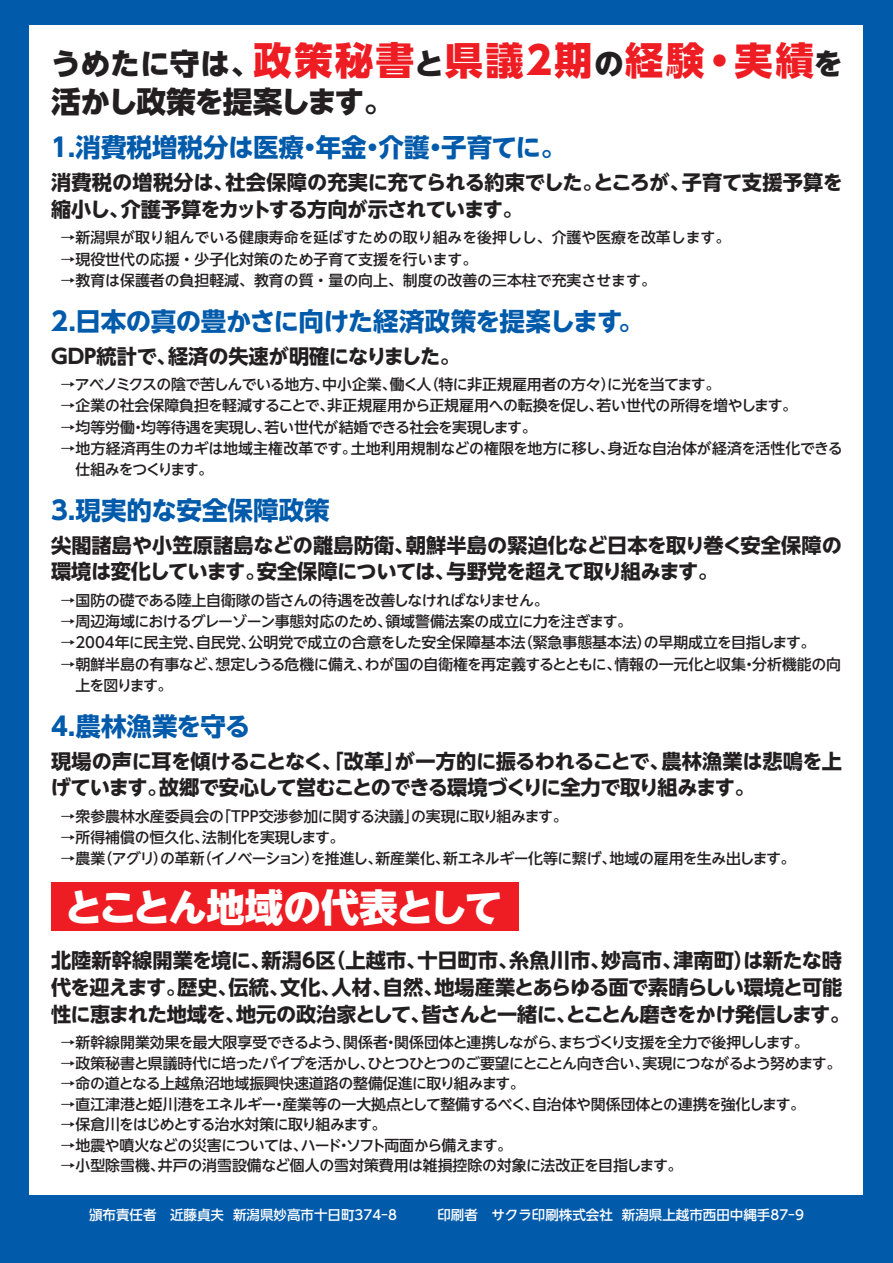
<style>
.page{position:relative;width:893px;height:1263px;background:#015aaa}
.page>*{position:absolute;margin:0;border:0;box-sizing:border-box;transform-origin:0 0}
.t1{font:800 38.25px "UD Shin Go NT Pro";letter-spacing:.065em;color:#ee1d23}
.t2{font:800 38.25px "UD Shin Go NT Pro";letter-spacing:-.055em;color:#fff}
.t3{font:800 29.7px/37.2px "UD Shin Go NT Pro";letter-spacing:-.01em;color:#231f20}
.t4{font:700 25.5px "UD Shin Go NT Pro";letter-spacing:-.015em;color:#015aaa}
.t5{font:700 20.25px/26.5px "UD Shin Go NT Pro";letter-spacing:-.02em;color:#231f20}
.t6{font:700 20.25px/26.5px "UD Shin Go NT Pro";letter-spacing:-.04em;color:#231f20}
.t7{font:700 20.25px "UD Shin Go NT Pro";letter-spacing:-.05em;color:#231f20}
.t8{font:700 20.25px "UD Shin Go NT Pro";color:#231f20}
.t9{font:700 20.25px "UD Shin Go NT Pro";letter-spacing:.005em;color:#231f20}
.t10{font:700 20.25px "UD Shin Go NT Pro";letter-spacing:-.06em;color:#231f20}
.t11{font:700 20.25px "UD Shin Go NT Pro";letter-spacing:-.045em;color:#231f20}
.t12{font:700 20.25px "UD Shin Go NT Pro";letter-spacing:.015em;color:#231f20}
.t13{font:500 14.85px/21.3px "UD Shin Go NT Pro";letter-spacing:-.01em;color:#231f20}
.t14{font:500 14.85px/21.3px "UD Shin Go NT Pro";letter-spacing:-.03em;color:#231f20}
.t15{font:500 14.85px "UD Shin Go NT Pro";letter-spacing:-.035em;color:#231f20}
.t16{font:500 14.85px "UD Shin Go NT Pro";letter-spacing:-.055em;color:#231f20}
.t17{font:500 14.85px/20.4px "UD Shin Go NT Pro";letter-spacing:-.065em;color:#231f20}
.t18{font:500 14.85px "UD Shin Go NT Pro";letter-spacing:-.04em;color:#231f20}
.t19{font:500 14.85px "UD Shin Go NT Pro";letter-spacing:-.05em;color:#231f20}
.t20{font:500 14.85px "UD Shin Go NT Pro";letter-spacing:-.045em;color:#231f20}
.t21{font:500 14.85px "UD Shin Go NT Pro";letter-spacing:-.08em;color:#231f20}
.t22{font:500 13.5px "UD Shin Go NT Pro";color:#fff}
.s1{font-size:29.7px;color:#231f20}
</style>
<div class="page">
<div style="left:30px;top:26px;width:833px;height:1169px;background:#fff"></div>
<div style="left:51px;top:882px;width:468px;height:49px;background:#ee1d23"></div>
<h1 class="t1" style="left:254px;top:30px;width:591px">政策秘書<span class="s1">と</span>県議2期<span class="s1">の</span>経験・実績<span class="s1">を</span></h1>
<h2 class="t3" style="left:51px;top:45px;width:344px">うめたに守は、<br>活かし政策を提案します。</h2>
<h3 class="t4" style="left:51px;top:127px;width:255px">1.消費税増税分は医療</h3>
<h3 class="t4" style="left:316px;top:127px;width:53px">年金</h3>
<h3 class="t4" style="left:441px;top:127px;width:126px">子育てに。</h3>
<h3 class="t4" style="left:379px;top:127px;width:53px">介護</h3>
<h3 class="t4" style="left:297px;top:127px;width:27px">・</h3>
<h3 class="t4" style="left:360px;top:127px;width:27px">・</h3>
<h3 class="t4" style="left:423px;top:127px;width:27px">・</h3>
<h3 class="t5" style="left:593px;top:169px;width:98px">ところが、</h3>
<h3 class="t5" style="left:121px;top:169px;width:403px;text-indent:-70px">消費税の増税分は、<br>介護予算をカットする方向が示されています。</h3>
<h3 class="t12" style="left:682px;top:166px;width:163px">子育て支援予算を</h3>
<h3 class="t5" style="left:225px;top:169px;width:379px">社会保障の充実に充てられる約束でした。</h3>
<h3 class="t5" style="left:51px;top:195px;width:80px">縮小し、</h3>
<p class="t13" style="left:61px;top:227px;width:671px">→新潟県が取り組んでいる健康寿命を延ばすための取り組みを後押しし、介護や医療を改革します。</p>
<p class="t13" style="left:61px;top:248px;width:418px">→現役世代の応援・少子化対策のため子育て支援を行います。</p>
<p class="t13" style="left:61px;top:269px;width:597px">→教育は保護者の負担軽減、教育の質・量の向上、制度の改善の三本柱で充実させます。</p>
<h3 class="t4" style="left:618px;top:300px;width:27px">。</h3>
<h3 class="t4" style="left:51px;top:300px;width:573px">2.日本の真の豊かさに向けた経済政策を提案します</h3>
<h3 class="t5" style="left:168px;top:342px;width:293px">経済の失速が明確になりました。</h3>
<h3 class="t5" style="left:51px;top:342px;width:127px">GDP統計で、</h3>
<p class="t13" style="left:390px;top:373px;width:43px">働く人</p>
<p class="t13" style="left:424px;top:373px;width:298px">（特に非正規雇用者の方々に光を当てます。</p>
<p class="t13" style="left:601px;top:373px;width:16px">）</p>
<p class="t13" style="left:322px;top:373px;width:76px">中小企業、</p>
<p class="t19" style="left:61px;top:372px;width:270px">→アベノミクスの陰で苦しんでいる地方、</p>
<p class="t13" style="left:597px;top:395px;width:202px">若い世代の所得を増やします。</p>
<p class="t13" style="left:265px;top:395px;width:273px;text-indent:-204px">→企業の社会保障負担を軽減することで、<br>若い世代が結婚できる社会を実現します。</p>
<p class="t13" style="left:328px;top:395px;width:277px">非正規雇用から正規雇用への転換を促し、</p>
<p class="t13" style="left:61px;top:416px;width:212px">→均等労働均等待遇を実現し、</p>
<p class="t13" style="left:131px;top:416px;width:16px">・</p>
<p class="t13" style="left:75px;top:437px;width:283px;text-indent:-15px">→地方経済再生のカギは地域主権改革です。仕組みをつくります。</p>
<h3 class="t4" style="left:51px;top:489px;width:280px">3.現実的な安全保障政策</h3>
<p class="t13" style="left:608px;top:437px;width:236px">身近な自治体が経済を活性化できる</p>
<p class="t13" style="left:351px;top:437px;width:265px">土地利用規制などの権限を地方に移し、</p>
<h3 class="t9" style="left:51px;top:528px;width:365px">尖閣諸島や小笠原諸島などの離島防衛、</h3>
<h3 class="t8" style="left:406px;top:528px;width:437px">朝鮮半島の緊迫化など日本を取り巻く安全保障の</h3>
<h3 class="t5" style="left:257px;top:558px;width:200px">安全保障については、</h3>
<h3 class="t11" style="left:51px;top:555px;width:216px">環境は変化しています。</h3>
<p class="t14" style="left:385px;top:589px;width:248px;text-indent:-325px">→国防の礎である陸上自衛隊の皆さんの待遇を改善しなければなりません。<br>領域警備法案の成立に力を注ぎます。</p>
<h3 class="t7" style="left:446px;top:555px;width:273px">与野党を超えて取り組みます。</h3>
<p class="t18" style="left:61px;top:609px;width:333px">→周辺海域におけるグレーゾーン事態対応のため、</p>
<p class="t13" style="left:249px;top:632px;width:278px">公明党で成立の合意をした安全保障基本法</p>
<p class="t15" style="left:644px;top:631px;width:173px">の早期成立を目指します。</p>
<p class="t13" style="left:61px;top:632px;width:144px">→2004年に民主党、</p>
<p class="t13" style="left:196px;top:632px;width:61px">自民党、</p>
<p class="t13" style="left:518px;top:632px;width:135px">（緊急事態基本法）</p>
<p class="t14" style="left:365px;top:653px;width:258px">わが国の自衛権を再定義するとともに、</p>
<p class="t13" style="left:75px;top:653px;width:148px;text-indent:-15px">→朝鮮半島の有事など、上を図ります。</p>
<h3 class="t4" style="left:51px;top:705px;width:201px">4.農林漁業を守る</h3>
<p class="t13" style="left:614px;top:653px;width:228px">情報の一元化と収集分析機能の向</p>
<p class="t18" style="left:216px;top:652px;width:158px">想定しうる危機に備え、</p>
<p class="t13" style="left:742px;top:653px;width:16px">・</p>
<h3 class="t5" style="left:395px;top:747px;width:276px">が一方的に振るわれることで、</h3>
<h3 class="t8" style="left:661px;top:744px;width:182px">農林漁業は悲鳴を上</h3>
<h3 class="t6" style="left:159px;top:747px;width:597px;text-indent:-108px">現場の声に耳を傾けることなく、「改革」<br>故郷で安心して営むことのできる環境づくりに全力で取り組みます。</h3>
<h3 class="t5" style="left:51px;top:774px;width:118px">げています。</h3>
<p class="t13" style="left:202px;top:805px;width:144px;text-indent:-142px">→衆参農林水産委員会の<br>法制化を実現します。</p>
<p class="t13" style="left:216px;top:805px;width:204px">「TPP交渉参加に関する決議」</p>
<p class="t15" style="left:411px;top:804px;width:158px">の実現に取り組みます。</p>
<p class="t13" style="left:61px;top:826px;width:150px">→所得補償の恒久化、</p>
<p class="t13" style="left:97px;top:847px;width:109px">（アグリの革新</p>
<p class="t15" style="left:443px;top:846px;width:175px">新エネルギー化等に繋げ、</p>
<p class="t21" style="left:197px;top:846px;width:187px">（イノベーションを推進し、</p>
<p class="t13" style="left:153px;top:847px;width:16px">）</p>
<p class="t13" style="left:305px;top:847px;width:16px">）</p>
<p class="t13" style="left:610px;top:847px;width:187px">地域の雇用を生み出します。</p>
<p class="t13" style="left:61px;top:847px;width:46px">→農業</p>
<h1 class="t2" style="left:65px;top:876px;width:439px">とことん地域の代表として</h1>
<p class="t13" style="left:375px;top:847px;width:76px">新産業化、</p>
<h3 class="t5" style="left:262px;top:947px;width:166px">新潟6 （区上越市、</h3>
<h3 class="t9" style="left:51px;top:944px;width:221px">北陸新幹線開業を境に、</h3>
<h3 class="t5" style="left:509px;top:947px;width:103px">糸魚川市、</h3>
<h3 class="t5" style="left:743px;top:947px;width:100px">は新たな時</h3>
<h3 class="t5" style="left:417px;top:947px;width:102px">十日町市、</h3>
<h3 class="t5" style="left:601px;top:947px;width:83px">妙高市、</h3>
<h3 class="t5" style="left:673px;top:947px;width:83px">津南町）</h3>
<h3 class="t5" style="left:383px;top:973px;width:62px">自然、</h3>
<h3 class="t5" style="left:229px;top:973px;width:62px">伝統、</h3>
<h3 class="t5" style="left:51px;top:973px;width:136px">代を迎えます。</h3>
<h3 class="t5" style="left:280px;top:973px;width:62px">文化、</h3>
<h3 class="t7" style="left:434px;top:971px;width:410px">地場産業とあらゆる面で素晴らしい環境と可能</h3>
<h3 class="t5" style="left:177px;top:973px;width:62px">歴史、</h3>
<h3 class="t5" style="left:332px;top:973px;width:62px">人材、</h3>
<h3 class="t5" style="left:51px;top:1000px;width:196px">性に恵まれた地域を、</h3>
<h3 class="t10" style="left:421px;top:997px;width:430px">皆さんと一緒にとことん磨きをかけ発信します。</h3>
<h3 class="t5" style="left:236px;top:1000px;width:196px">地元の政治家として、</h3>
<h3 class="t5" style="left:556px;top:1000px;width:22px">、</h3>
<p class="t16" style="left:343px;top:1030px;width:467px">関係者関係団体と連携しながらまちづくり支援を全力で後押しします。</p>
<p class="t13" style="left:61px;top:1031px;width:291px">→新幹線開業効果を最大限享受できるよう、</p>
<p class="t13" style="left:384px;top:1031px;width:16px">・</p>
<p class="t13" style="left:551px;top:1031px;width:16px">、</p>
<p class="t15" style="left:61px;top:1051px;width:316px">→政策秘書と県議時代に培ったパイプを活かし、</p>
<p class="t13" style="left:61px;top:1072px;width:466px">→命の道となる上越魚沼地域振興快速道路の整備促進に取り組みます。</p>
<p class="t13" style="left:61px;top:1093px;width:746px">→直江津港と姫川港をエネルギー産業等の一大拠点として整備するべく自治体や関係団体との連携を強化します。</p>
<p class="t16" style="left:368px;top:1051px;width:283px">ひとつひとつのご要望にとことん向き合い、</p>
<p class="t20" style="left:642px;top:1051px;width:200px">実現につながるよう努めます。</p>
<p class="t13" style="left:272px;top:1093px;width:16px">・</p>
<p class="t17" style="left:301px;top:1114px;width:213px;text-indent:-240px">→保倉川をはじめとする治水対策に取り組みます。<br>ハードソフト両面から備えます。</p>
<p class="t13" style="left:524px;top:1093px;width:16px">、</p>
<p class="t13" style="left:158px;top:1134px;width:526px;line-height:20.4px;text-indent:-97px">→地震や噴火などの災害については、<br>井戸の消雪設備など個人の雪対策費用は雑損控除の対象に法改正を目指します。</p>
<p class="t13" style="left:336px;top:1134px;width:16px">・</p>
<p class="t13" style="left:61px;top:1154px;width:106px">→小型除雪機、</p>
<p class="t22" style="left:89px;top:1203px;width:136px">頒布責任者　近藤貞夫</p>
<p class="t22" style="left:233px;top:1203px;width:381px">新潟県妙高市十日町374-8　　　印刷者　サクラ印刷株式会社</p>
<p class="t22" style="left:622px;top:1203px;width:183px">新潟県上越市西田中縄手87-9</p>
</div>
